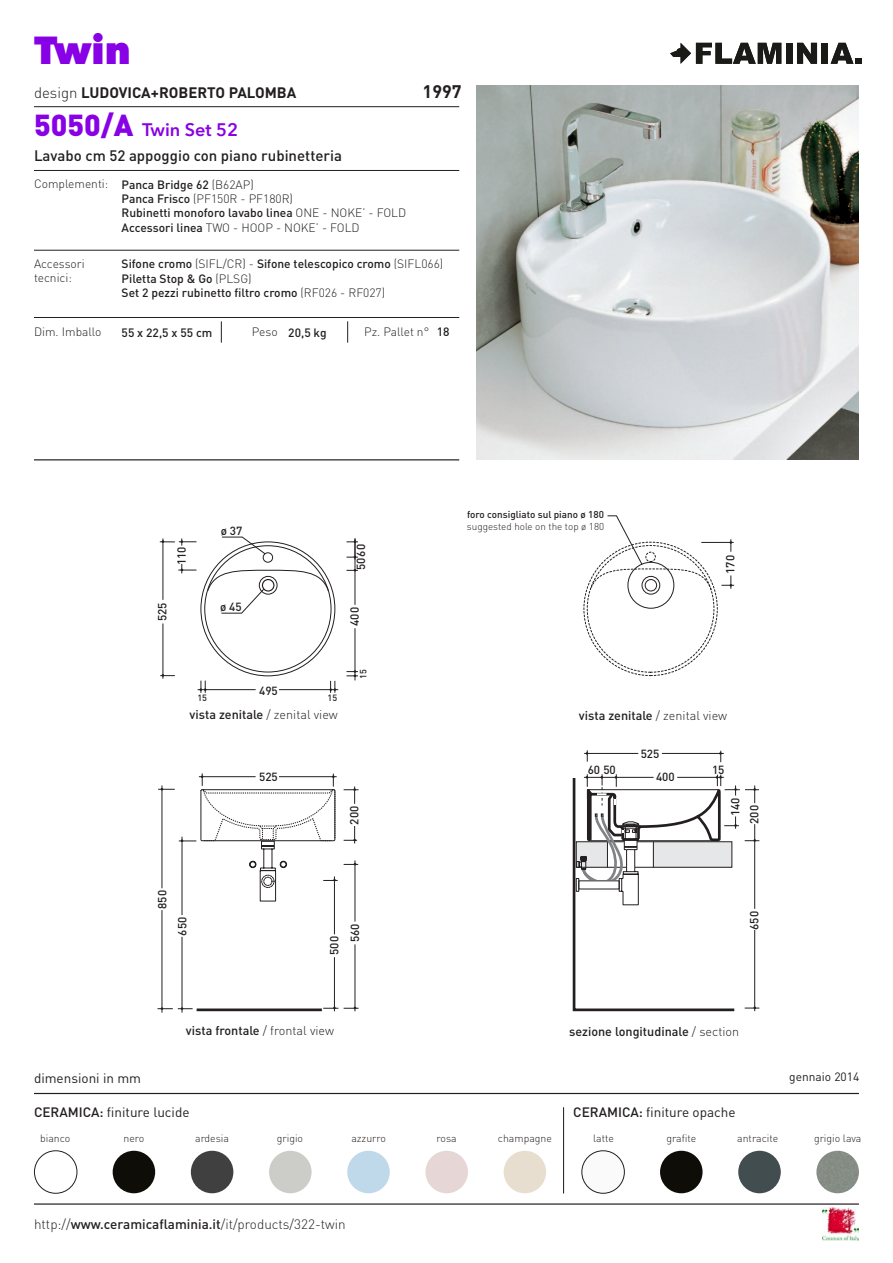
<style>
.page{position:relative;width:893px;height:1263px;background:#fff}
.page>*{position:absolute;margin:0;border:0;box-sizing:border-box;transform-origin:0 0}
.t1{font:800 39px "Avenir Next LT Pro";color:#8800e6}
.t2{font:600 18px "Avenir Next LT Pro";color:#8800e6}
.t3{font:700 18px "DIN";color:#231f20}
.t4{font:500 15px "DIN";color:#231f20}
.t5{font:700 15px "DIN";color:#231f20}
.t6{font:13.5px "DIN";color:#231f20}
.t7{font:300 13.5px "DIN";color:#231f20}
.t8{font:500 12.6px "DIN";color:#231f20}
.t9{font:500 12px/14.4px "DIN";color:#231f20}
.t10{font:300 12px/14.4px "DIN";color:#231f20}
.t11{font:12px "DIN";color:#231f20}
.t12{font:500 11.7px "DIN";color:#231f20}
.t13{font:300 10.5px "DIN";color:#231f20}
.t14{font:500 9.9px "DIN";color:#231f20}
.t15{font:300 9.9px "DIN";color:#231f20}
.t16{font:500 9px "DIN";color:#231f20}
.s1{font-weight:300}
.s2{font-family:"DIN";font-weight:900;font-size:30px}
.s3{font-weight:500}
</style>
<div class="page">
<hr style="left:34px;top:1203px;width:825px;height:2px;background:#231f20">
<img style="left:822px;top:1208px;width:37px;height:32px">
<hr style="left:34px;top:459px;width:425px;height:1px;background:#231f20">
<hr style="left:34px;top:106px;width:425px;height:1px;background:#231f20">
<hr style="left:34px;top:170px;width:425px;height:1px;background:#231f20">
<div style="left:263px;top:552px;width:10px;height:11px;border:1px solid #231f20;border-radius:50%"></div>
<svg style="left:222px;top:537px;width:44px;height:17px"></svg>
<svg style="left:207px;top:569px;width:123px;height:45px"></svg>
<svg style="left:583px;top:515px;width:151px;height:161px"></svg>
<hr style="left:162px;top:910px;width:1px;height:103px;background:#231f20">
<hr style="left:182px;top:837px;width:1px;height:78px;background:#231f20">
<hr style="left:182px;top:937px;width:1px;height:76px;background:#231f20">
<svg style="left:158px;top:1007px;width:35px;height:3px"></svg>
<hr style="left:584px;top:753px;width:54px;height:1px;background:#231f20">
<hr style="left:662px;top:753px;width:62px;height:1px;background:#231f20">
<svg style="left:586px;top:750px;width:2px;height:12px"></svg>
<svg style="left:719px;top:751px;width:3px;height:11px"></svg>
<hr style="left:754px;top:824px;width:1px;height:85px;background:#231f20">
<hr style="left:754px;top:930px;width:1px;height:81px;background:#231f20">
<svg style="left:745px;top:1006px;width:14px;height:3px"></svg>
<hr style="left:198px;top:689px;width:58px;height:1px;background:#231f20">
<hr style="left:279px;top:689px;width:59px;height:1px;background:#231f20">
<svg style="left:200px;top:681px;width:6px;height:12px"></svg>
<svg style="left:329px;top:681px;width:7px;height:12px"></svg>
<hr style="left:163px;top:538px;width:1px;height:62px;background:#231f20">
<hr style="left:163px;top:623px;width:1px;height:56px;background:#231f20">
<svg style="left:347px;top:538px;width:11px;height:22px"></svg>
<hr style="left:355px;top:538px;width:1px;height:67px;background:#231f20">
<svg style="left:347px;top:569px;width:11px;height:2px"></svg>
<hr style="left:355px;top:628px;width:1px;height:52px;background:#231f20">
<svg style="left:347px;top:670px;width:11px;height:7px"></svg>
<svg style="left:160px;top:674px;width:15px;height:3px"></svg>
<svg style="left:160px;top:538px;width:36px;height:8px"></svg>
<svg style="left:178px;top:564px;width:18px;height:9px"></svg>
<svg style="left:158px;top:773px;width:176px;height:128px"></svg>
<div style="left:627px;top:562px;width:47px;height:47px;border:1px solid #231f20;border-radius:50%"></div>
<svg style="left:586px;top:774px;width:173px;height:131px"></svg>
<svg style="left:194px;top:775px;width:543px;height:237px"></svg>
<img style="left:476px;top:85px;width:383px;height:374px">
<hr style="left:34px;top:250px;width:425px;height:1px;background:#231f20">
<hr style="left:34px;top:317px;width:425px;height:1px;background:#231f20">
<svg style="left:221px;top:321px;width:1px;height:22px"></svg>
<svg style="left:347px;top:321px;width:1px;height:22px"></svg>
<div style="left:34px;top:1150px;width:43px;height:43px;border:1px solid #231f20;border-radius:50%"></div>
<div style="left:113px;top:1151px;width:42px;height:42px;background:#0f0d08;border-radius:50%"></div>
<div style="left:191px;top:1151px;width:42px;height:42px;background:#404040;border-radius:50%"></div>
<div style="left:269px;top:1151px;width:43px;height:42px;background:#ccccc9;border-radius:50%"></div>
<div style="left:347px;top:1151px;width:43px;height:42px;background:#bfd9eb;border-radius:50%"></div>
<div style="left:425px;top:1151px;width:43px;height:42px;background:#e6d6d6;border-radius:50%"></div>
<div style="left:504px;top:1151px;width:42px;height:42px;background:#e8decf;border-radius:50%"></div>
<div style="left:582px;top:1151px;width:42px;height:42px;background:#fafafa;border-radius:50%"></div>
<div style="left:582px;top:1150px;width:43px;height:43px;border:1px solid #231f20;border-radius:50%"></div>
<div style="left:660px;top:1151px;width:43px;height:42px;background:#0f0d08;border-radius:50%"></div>
<div style="left:738px;top:1151px;width:43px;height:42px;background:#424d4f;border-radius:50%"></div>
<img style="left:816px;top:1151px;width:43px;height:42px;border-radius:21px">
<hr style="left:563px;top:1107px;width:1px;height:86px;background:#1a1a17">
<hr style="left:34px;top:1093px;width:825px;height:1px;background:#231f20">
<svg style="left:670px;top:43px;width:111px;height:21px"></svg>
<div style="left:786px;top:43px;width:6px;height:21px;background:#1a1a17"></div>
<svg style="left:797px;top:43px;width:20px;height:21px"></svg>
<div style="left:822px;top:43px;width:6px;height:21px;background:#1a1a17"></div>
<svg style="left:831px;top:43px;width:30px;height:21px"></svg>
<h1 class="t1" style="left:34px;top:26px;width:98px">Twin</h1>
<p class="t5" style="left:34px;top:82px;width:264px"><span class="s1">design</span> LUDOVICA+ROBERTO PALOMBA</p>
<h2 class="t2" style="left:34px;top:118px;width:206px"><span class="s2">5050/A</span> Twin Set 52</h2>
<p class="t4" style="left:34px;top:146px;width:309px">Lavabo cm 52 appoggio con piano rubinetteria</p>
<h2 class="t3" style="left:423px;top:79px;width:41px">1997</h2>
<p class="t10" style="left:34px;top:177px;width:76px">Complementi:</p>
<p class="t10" style="left:34px;top:256px;width:52px">Accessori tecnici:</p>
<p class="t9" style="left:122px;top:177px;width:286px">Panca Bridge 62 <span class="s1">(B62AP)<br></span>Panca Frisco <span class="s1">(PF150R - PF180R)<br></span>Rubinetti monoforo lavabo linea <span class="s1">One - No ke’ - Fo ld </span>Accessori linea <span class="s1">TWO - HOOP - No ke’ - Fo ld</span></p>
<p class="t9" style="left:122px;top:256px;width:323px">Sifone cromo <span class="s1">(SIFL/CR) -</span> Sifone telescopico cromo <span class="s1">(SIFL066)<br></span>Piletta Stop &amp; Go <span class="s1">(PLSG)<br></span>Set 2 pezzi rubinetto filtro cromo <span class="s1">(RF026 - RF027)</span></p>
<p class="t10" style="left:34px;top:325px;width:69px">Dim. Imballo</p>
<p class="t9" style="left:122px;top:325px;width:92px">55 x 22,5 x 55 cm</p>
<p class="t9" style="left:252px;top:325px;width:76px"><span class="s1">Peso</span> 20,5 kg</p>
<p class="t10" style="left:364px;top:325px;width:87px">Pz. Pallet n° <span class="s3">18</span></p>
<p class="t12" style="left:174px;top:565px;width:20px;rotate:-90deg">110</p>
<p class="t12" style="left:155px;top:621px;width:20px;rotate:-90deg">525</p>
<p class="t12" style="left:221px;top:523px;width:23px">ø 37</p>
<p class="t12" style="left:220px;top:599px;width:23px">ø 45</p>
<p class="t12" style="left:354px;top:570px;width:28px;rotate:-90deg">5060</p>
<p class="t12" style="left:347px;top:626px;width:20px;rotate:-90deg">400</p>
<p class="t12" style="left:259px;top:683px;width:20px">495</p>
<p class="t16" style="left:197px;top:692px;width:11px">15</p>
<p class="t16" style="left:328px;top:692px;width:11px">15</p>
<p class="t16" style="left:358px;top:679px;width:11px;rotate:-90deg">15</p>
<p class="t14" style="left:467px;top:508px;width:138px">foro consigliato sul piano ø 180</p>
<p class="t15" style="left:467px;top:520px;width:139px">suggested hole on the top ø 180</p>
<p class="t12" style="left:723px;top:574px;width:20px;rotate:-90deg">170</p>
<p class="t8" style="left:190px;top:707px;width:150px">vista zenitale <span class="s1">/ zenital view</span></p>
<p class="t8" style="left:579px;top:707px;width:150px">vista zenitale <span class="s1">/ zenital view</span></p>
<p class="t12" style="left:641px;top:746px;width:20px">525</p>
<p class="t12" style="left:155px;top:909px;width:20px;rotate:-90deg">850</p>
<p class="t12" style="left:175px;top:936px;width:20px;rotate:-90deg">650</p>
<p class="t12" style="left:588px;top:762px;width:30px">60 50</p>
<p class="t12" style="left:712px;top:762px;width:14px">15</p>
<p class="t12" style="left:259px;top:769px;width:20px">525</p>
<p class="t12" style="left:656px;top:770px;width:20px">400</p>
<p class="t12" style="left:347px;top:824px;width:20px;rotate:-90deg">200</p>
<p class="t12" style="left:728px;top:816px;width:20px;rotate:-90deg">140</p>
<p class="t12" style="left:747px;top:824px;width:20px;rotate:-90deg">200</p>
<p class="t12" style="left:327px;top:955px;width:20px;rotate:-90deg">500</p>
<p class="t12" style="left:347px;top:942px;width:20px;rotate:-90deg">560</p>
<p class="t12" style="left:747px;top:930px;width:20px;rotate:-90deg">650</p>
<p class="t8" style="left:186px;top:1022px;width:150px">vista frontale <span class="s1">/ frontal view</span></p>
<p class="t8" style="left:569px;top:1023px;width:172px">sezione longitudinale <span class="s1">/ section</span></p>
<p class="t6" style="left:34px;top:1069px;width:109px">dimensioni in mm</p>
<p class="t11" style="left:789px;top:1069px;width:72px">gennaio 2014</p>
<p class="t6" style="left:34px;top:1103px;width:157px"><span class="s3">Ceramica:</span> finiture lucide</p>
<p class="t6" style="left:573px;top:1103px;width:164px"><span class="s3">Ceramica:</span> finiture opache</p>
<p class="t13" style="left:40px;top:1132px;width:32px">bianco</p>
<p class="t13" style="left:124px;top:1132px;width:22px">nero</p>
<p class="t13" style="left:195px;top:1132px;width:35px">ardesia</p>
<p class="t13" style="left:277px;top:1132px;width:28px">grigio</p>
<p class="t13" style="left:351px;top:1132px;width:36px">azzurro</p>
<p class="t13" style="left:437px;top:1132px;width:22px">rosa</p>
<p class="t13" style="left:498px;top:1132px;width:55px">champagne</p>
<p class="t13" style="left:593px;top:1132px;width:22px">latte</p>
<p class="t13" style="left:666px;top:1132px;width:31px">grafite</p>
<p class="t13" style="left:737px;top:1132px;width:43px">antracite</p>
<p class="t13" style="left:814px;top:1132px;width:49px">grigio lava</p>
<p class="t7" style="left:34px;top:1216px;width:313px">http://<span class="s3">www.ceramicaflaminia.it</span>/it/products/322-twin</p>
</div>
